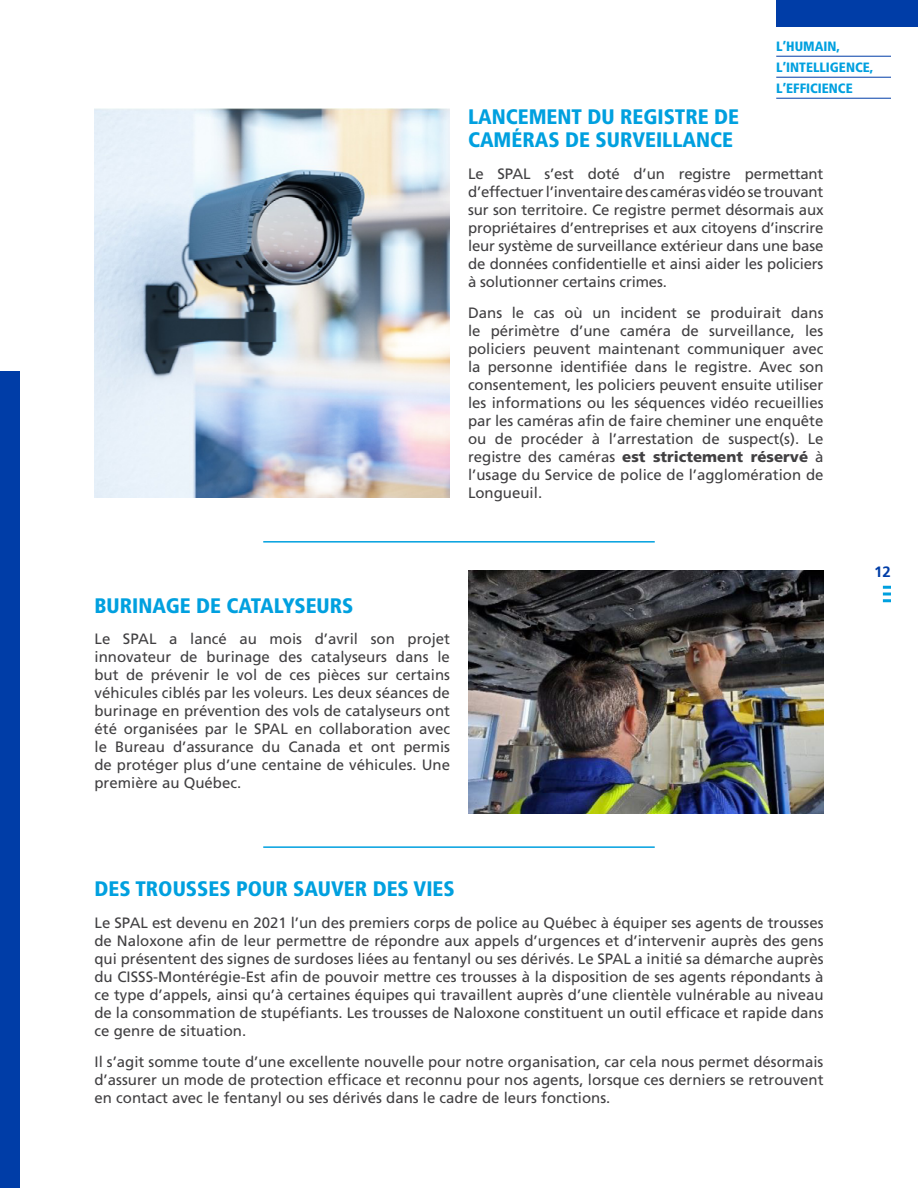
<style>
.page{position:relative;width:918px;height:1188px;background:#fff}
.page>*{position:absolute;margin:0;border:0;box-sizing:border-box;transform-origin:0 0}
.t1{font:900 condensed 21px/23.2px "Frutiger";color:#00a0df}
.t2{font:15px/18px "Frutiger";color:#414042;text-align:justify}
.t3{font:700 15px "Frutiger";color:#003da7}
.t4{font:900 condensed 13.5px/21px "Frutiger";color:#00a0df}
.s1{font-weight:900}
</style>
<div class="page">
<hr style="left:776px;top:56px;width:115px;height:1px;background:#003da7">
<hr style="left:776px;top:77px;width:115px;height:1px;background:#003da7">
<hr style="left:776px;top:98px;width:115px;height:1px;background:#003da7">
<svg style="left:883px;top:586px;width:8px;height:16px"></svg>
<div style="left:776px;top:0;width:142px;height:27px;background:#003da7"></div>
<div style="left:0;top:371px;width:20px;height:817px;background:#003da7"></div>
<img style="left:94px;top:108px;width:356px;height:390px">
<img style="left:468px;top:570px;width:356px;height:244px">
<hr style="left:263px;top:541px;width:392px;height:2px;background:#00a0df">
<hr style="left:263px;top:846px;width:392px;height:2px;background:#00a0df">
<p class="t4" style="left:776px;top:35px;width:99px">L’HUMAIN,<br>L’INTELLIGENCE,<br>L’EFFICIENCE</p>
<h1 class="t1" style="left:468px;top:105px;width:273px">LANCEMENT DU REGISTRE DE<br>CAMÉRAS DE SURVEILLANCE</h1>
<p class="t2" style="left:468px;top:164px;width:357px">Le SPAL s’est doté d’un registre permettant d’effectuer l’inventaire des caméras vidéo se trouvant sur son territoire. Ce registre permet désormais aux propriétaires d’entreprises et aux citoyens d’inscrire leur système de surveillance extérieur dans une base de données confidentielle et ainsi aider les policiers à solutionner certains crimes.</p>
<p class="t2" style="left:468px;top:304px;width:357px">Dans le cas où un incident se produirait dans le périmètre d’une caméra de surveillance, les policiers peuvent maintenant communiquer avec la personne identifiée dans le registre. Avec son consentement, les policiers peuvent ensuite utiliser les informations ou les séquences vidéo recueillies par les caméras afin de faire cheminer une enquête ou de procéder à l’arrestation de suspect(s). Le registre des caméras <span class="s1">est strictement réservé</span> à l’usage du Service de police de l’agglomération de Longueuil.</p>
<h1 class="t1" style="left:94px;top:594px;width:261px">BURINAGE DE CATALYSEURS</h1>
<p class="t2" style="left:94px;top:630px;width:357px">Le SPAL a lancé au mois d’avril son projet innovateur de burinage des catalyseurs dans le but de prévenir le vol de ces pièces sur certains véhicules ciblés par les voleurs. Les deux séances de burinage en prévention des vols de catalyseurs ont été organisées par le SPAL en collaboration avec le Bureau d’assurance du Canada et ont permis de protéger plus d’une centaine de véhicules. Une première au Québec.</p>
<h1 class="t1" style="left:94px;top:877px;width:362px">DES TROUSSES POUR SAUVER DES VIES</h1>
<p class="t2" style="left:94px;top:913px;width:731px">Le SPAL est devenu en 2021 l’un des premiers corps de police au Québec à équiper ses agents de trousses de Naloxone afin de leur permettre de répondre aux appels d’urgences et d’intervenir auprès des gens qui présentent des signes de surdoses liées au fentanyl ou ses dérivés. Le SPAL a initié sa démarche auprès du CISSS-Montérégie-Est afin de pouvoir mettre ces trousses à la disposition de ses agents répondants à ce type d’appels, ainsi qu’à certaines équipes qui travaillent auprès d’une clientèle vulnérable au niveau de la consommation de stupéfiants. Les trousses de Naloxone constituent un outil efficace et rapide dans ce genre de situation.</p>
<p class="t2" style="left:94px;top:1053px;width:731px">Il s’agit somme toute d’une excellente nouvelle pour notre organisation, car cela nous permet désormais d’assurer un mode de protection efficace et reconnu pour nos agents, lorsque ces derniers se retrouvent en contact avec le fentanyl ou ses dérivés dans le cadre de leurs fonctions.</p>
<p class="t3" style="left:874px;top:563px;width:18px">12</p>
</div>
